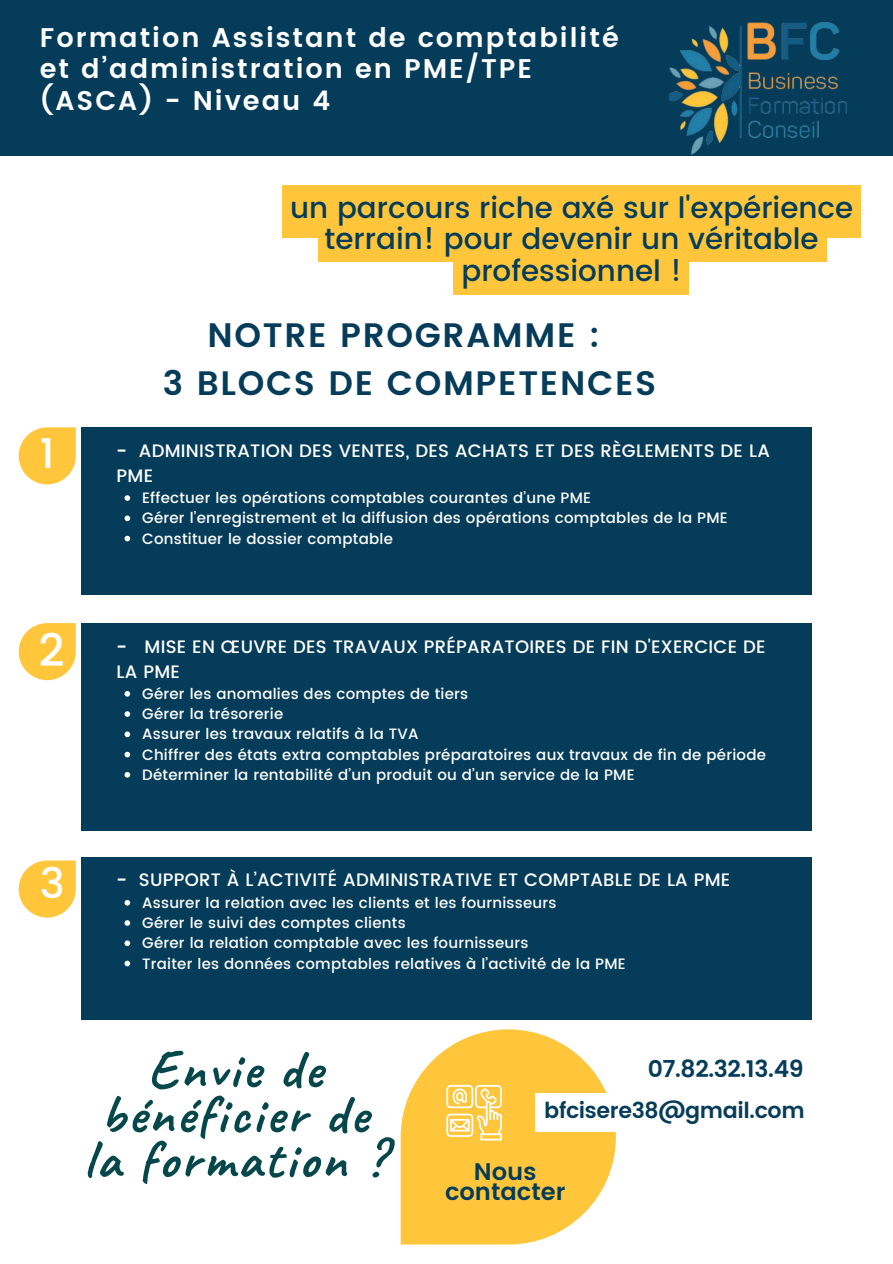
<style>
.page{position:relative;width:893px;height:1264px;background:#fff}
.page>*{position:absolute;margin:0;border:0;box-sizing:border-box;transform-origin:0 0}
.t1{font:700 54.75px/45px "Caveat";letter-spacing:.05em;color:#06474b;text-align:center}
.t2{font:500 45.45px "Poppins";color:#fff}
.t3{font:500 42px "Poppins";color:#fff}
.t4{font:600 33.9px "Poppins";letter-spacing:.05em;color:#053c59}
.t5{font:500 29.25px/31.5px "Poppins";color:#053c59;text-align:center}
.t6{font:600 27px/31.5px "Poppins";letter-spacing:.075em;color:#fff}
.t7{font:600 24px/20.1px "Poppins";color:#053c59;text-align:center}
.t8{font:600 23.55px "Poppins";letter-spacing:-.015em;color:#053c59}
.t9{font:600 22.05px "Poppins";letter-spacing:-.015em;color:#053c59}
.t10{font:500 18px/24.8px "Poppins";letter-spacing:.015em;color:#fff}
.t11{font:500 15px "Poppins";letter-spacing:.015em;color:#fff}
.s1{font-weight:600}
</style>
<div class="page">
<div style="left:0;top:0;width:892px;height:155px;background:#053c59"></div>
<svg style="left:19px;top:427px;width:57px;height:57px;background:#ffcf5b"></svg>
<svg style="left:19px;top:623px;width:57px;height:57px;background:#ffcf5b"></svg>
<svg style="left:19px;top:860px;width:57px;height:57px;background:#ffcf5b"></svg>
<div style="left:81px;top:427px;width:730px;height:167px;background:#053c59"></div>
<svg style="left:124px;top:495px;width:6px;height:6px"></svg>
<svg style="left:124px;top:515px;width:6px;height:6px"></svg>
<svg style="left:124px;top:535px;width:6px;height:6px"></svg>
<img style="left:669px;top:22px;width:177px;height:133px">
<div style="left:81px;top:856px;width:730px;height:163px;background:#053c59"></div>
<svg style="left:124px;top:900px;width:6px;height:5px"></svg>
<svg style="left:124px;top:920px;width:6px;height:5px"></svg>
<svg style="left:124px;top:940px;width:6px;height:6px"></svg>
<svg style="left:124px;top:960px;width:6px;height:6px"></svg>
<div style="left:81px;top:623px;width:730px;height:208px;background:#053c59"></div>
<svg style="left:124px;top:691px;width:6px;height:5px"></svg>
<svg style="left:124px;top:711px;width:6px;height:6px"></svg>
<svg style="left:124px;top:731px;width:6px;height:6px"></svg>
<svg style="left:124px;top:751px;width:6px;height:6px"></svg>
<svg style="left:124px;top:772px;width:6px;height:5px"></svg>
<svg style="left:400px;top:1029px;width:215px;height:215px;fill:#ffc63c"></svg>
<div style="left:535px;top:1093px;width:276px;height:39px;background:#fff"></div>
<svg style="left:446px;top:1084px;width:55px;height:55px"></svg>
<div style="left:452px;top:255px;width:236px;height:39px;background:#ffc63c"></div>
<div style="left:318px;top:226px;width:508px;height:36px;background:#ffc63c"></div>
<div style="left:282px;top:186px;width:578px;height:52px;background:#ffc63c"></div>
<p class="t6" style="left:40px;top:21px;width:580px">Formation Assistant de comptabilité et d’administration en PME/TPE</p>
<p class="t6" style="left:40px;top:84px;width:292px">(ASCA) - Niveau 4</p>
<p class="t5" style="left:290px;top:192px;width:564px">un parcours riche axé sur l'expérience terrain! pour devenir un véritable professionnel !</p>
<p class="t3" style="left:40px;top:429px;width:16px">1</p>
<p class="t4" style="left:207px;top:316px;width:394px">NOTRE PROGRAMME :</p>
<p class="t4" style="left:163px;top:363px;width:495px">3 BLOCS DE COMPETENCES</p>
<p class="t10" style="left:117px;top:438px;width:654px"><span class="s1">-</span> ADMINISTRATION DES VENTES, DES ACHATS ET DES RÈGLEMENTS DE LA<br>PME</p>
<p class="t11" style="left:142px;top:489px;width:450px">Effectuer les opérations comptables courantes d’une PME</p>
<p class="t11" style="left:142px;top:509px;width:587px">Gérer l’enregistrement et la diffusion des opérations comptables de la PME</p>
<p class="t11" style="left:142px;top:529px;width:252px">Constituer le dossier comptable</p>
<p class="t2" style="left:38px;top:624px;width:28px">2</p>
<p class="t10" style="left:117px;top:634px;width:650px"><span class="s1">-</span> MISE EN ŒUVRE DES TRAVAUX PRÉPARATOIRES DE FIN D'EXERCICE DE<br>LA PME</p>
<p class="t11" style="left:142px;top:685px;width:327px">Gérer les anomalies des comptes de tiers</p>
<p class="t11" style="left:142px;top:705px;width:143px">Gérer la trésorerie</p>
<p class="t11" style="left:142px;top:725px;width:278px">Assurer les travaux relatifs à la TVA</p>
<p class="t11" style="left:142px;top:745px;width:625px">Chiffrer des états extra comptables préparatoires aux travaux de fin de période</p>
<p class="t11" style="left:142px;top:766px;width:494px">Déterminer la rentabilité d’un produit ou d’un service de la PME</p>
<p class="t3" style="left:40px;top:858px;width:26px">3</p>
<p class="t10" style="left:117px;top:867px;width:615px"><span class="s1">-</span> SUPPORT À L’ACTIVITÉ ADMINISTRATIVE ET COMPTABLE DE LA PME</p>
<p class="t11" style="left:142px;top:893px;width:416px">Assurer la relation avec les clients et les fournisseurs</p>
<p class="t11" style="left:142px;top:914px;width:265px">Gérer le suivi des comptes clients</p>
<p class="t11" style="left:142px;top:934px;width:388px">Gérer la relation comptable avec les fournisseurs</p>
<p class="t11" style="left:142px;top:954px;width:485px">Traiter les données comptables relatives à l’activité de la PME</p>
<p class="t1" style="left:83px;top:1046px;width:303px">Envie de bénéficier de la formation ?</p>
<p class="t8" style="left:647px;top:1055px;width:157px">07.82.32.13.49</p>
<p class="t9" style="left:544px;top:1097px;width:262px">bfcisere38@gmail.com</p>
<p class="t7" style="left:445px;top:1161px;width:122px">Nous contacter</p>
</div>
